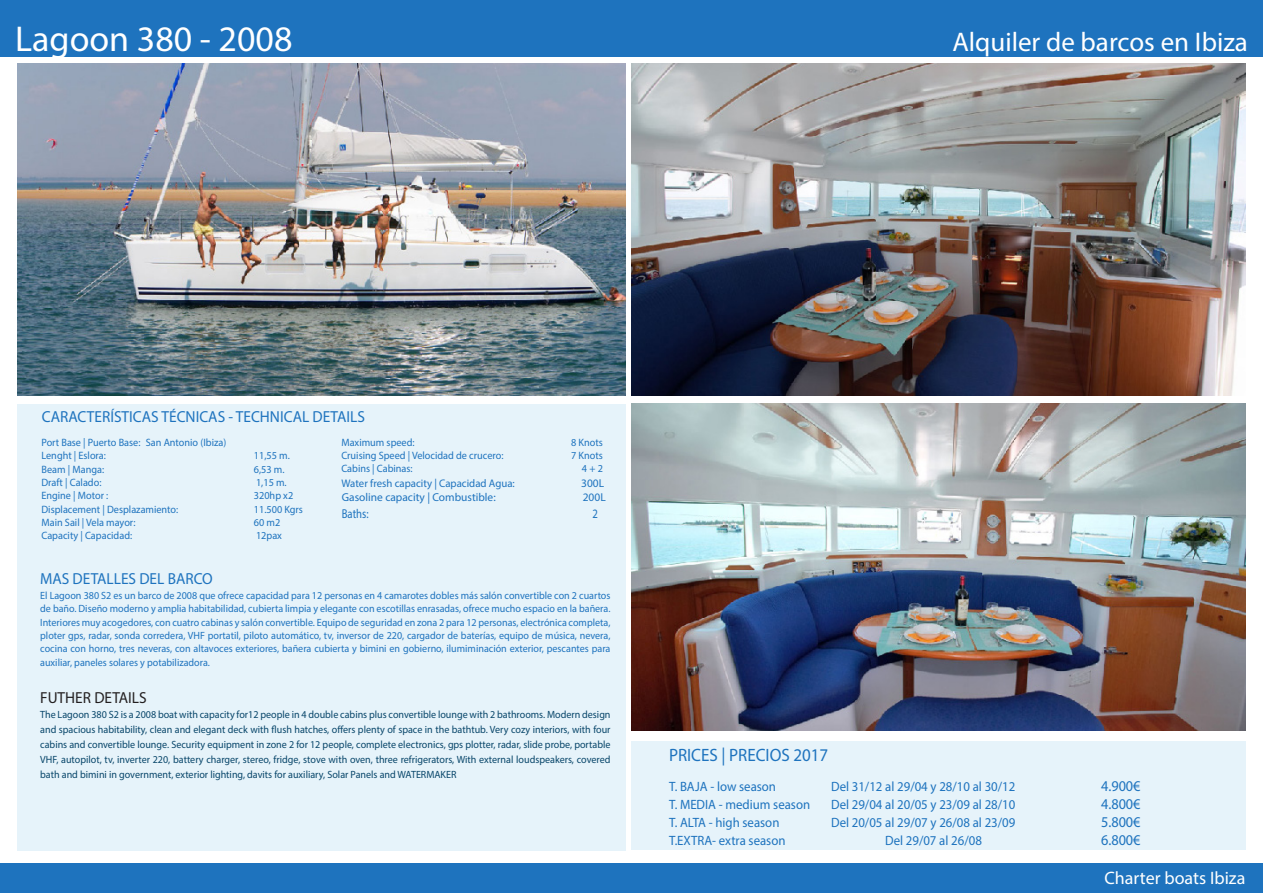
<style>
.page{position:relative;width:1263px;height:893px;background:#fff}
.page>*{position:absolute;margin:0;border:0;box-sizing:border-box;transform-origin:0 0}
.t1{font:36px "Myriad Pro";color:#fff}
.t2{font:27px "Myriad Pro";color:#fff}
.t3{font:18px "Myriad Pro";color:#fff}
.t4{font:17.85px "Myriad Pro";color:#1e73be;scale:.95 1}
.t5{font:16.05px "Myriad Pro";color:#1e73be;scale:.96 1}
.t6{font:16.05px "Myriad Pro";color:#231f20;scale:.96 1}
.t7{font:15px "Myriad Pro";color:#1e73be;scale:.95 1}
.t8{font:13.5px "Myriad Pro";color:#1e73be;scale:.95 1}
.t9{font:12.9px "Myriad Pro";color:#1e73be;scale:.83 1}
.t10{font:11.4px "Myriad Pro";color:#1e73be}
.t11{font:11.1px "Myriad Pro";color:#1e73be}
.t12{font:10.65px "Myriad Pro";color:#1e73be;scale:.96 1}
.t13{font:10.5px/13.4px "Myriad Pro";color:#1e73be;text-align:justify;scale:.96 1}
.t14{font:10.5px/15px "Myriad Pro";color:#08466a;text-align:justify;scale:.96 1}
</style>
<div class="page">
<div style="left:631px;top:741px;width:615px;height:108px;background:#e6f3fa"></div>
<div style="left:17px;top:404px;width:608px;height:446px;background:#e6f3fa"></div>
<div style="left:0;top:0;width:1263px;height:56px;background:#1e73be"></div>
<img style="left:17px;top:64px;width:609px;height:331px">
<div style="left:0;top:864px;width:1263px;height:29px;background:#1e73be"></div>
<img style="left:631px;top:64px;width:615px;height:331px">
<img style="left:631px;top:404px;width:615px;height:326px">
<p class="t1" style="left:15px;top:16px;width:279px">Lagoon 380 - 2008</p>
<p class="t2" style="left:952px;top:25px;width:297px">Alquiler de barcos en Ibiza</p>
<p class="t5" style="left:42px;top:407px;width:338px">CARACTERÍSTICAS TÉCNICAS - TECHNICAL DETAILS</p>
<p class="t12" style="left:41px;top:436px;width:194px">Port Base | Puerto Base: San Antonio (Ibiza)</p>
<p class="t12" style="left:41px;top:449px;width:69px">Lenght | Eslora:</p>
<p class="t12" style="left:254px;top:449px;width:39px">11,55 m.</p>
<p class="t12" style="left:41px;top:462px;width:67px">Beam | Manga:</p>
<p class="t12" style="left:254px;top:462px;width:33px">6,53 m.</p>
<p class="t12" style="left:41px;top:476px;width:64px">Draft | Calado:</p>
<p class="t12" style="left:256px;top:476px;width:33px">1,15 m.</p>
<p class="t12" style="left:41px;top:489px;width:71px">Engine | Motor :</p>
<p class="t12" style="left:254px;top:489px;width:43px">320hp x2</p>
<p class="t12" style="left:41px;top:502px;width:144px">Displacement | Desplazamiento:</p>
<p class="t12" style="left:254px;top:502px;width:53px">11.500 Kgrs</p>
<p class="t12" style="left:41px;top:516px;width:99px">Main Sail | Vela mayor:</p>
<p class="t12" style="left:254px;top:516px;width:29px">60 m2</p>
<p class="t12" style="left:41px;top:529px;width:96px">Capacity | Capacidad:</p>
<p class="t12" style="left:256px;top:529px;width:29px">12pax</p>
<p class="t12" style="left:341px;top:435px;width:78px">Maximum speed:</p>
<p class="t12" style="left:571px;top:435px;width:35px">8 Knots</p>
<p class="t12" style="left:341px;top:449px;width:170px">Cruising Speed | Velocidad de crucero:</p>
<p class="t12" style="left:571px;top:449px;width:35px">7 Knots</p>
<p class="t12" style="left:341px;top:462px;width:76px">Cabins | Cabinas:</p>
<p class="t12" style="left:582px;top:462px;width:23px">4 + 2</p>
<p class="t11" style="left:342px;top:476px;width:175px">Water fresh capacity | Capacidad Agua:</p>
<p class="t10" style="left:581px;top:476px;width:24px">300L</p>
<p class="t10" style="left:342px;top:490px;width:155px">Gasoline capacity | Combustible:</p>
<p class="t10" style="left:583px;top:490px;width:24px">200L</p>
<p class="t9" style="left:342px;top:505px;width:34px">Baths:</p>
<p class="t9" style="left:592px;top:505px;width:8px">2</p>
<p class="t5" style="left:40px;top:569px;width:181px">MAS DETALLES DEL BARCO</p>
<p class="t13" style="left:40px;top:588px;width:595px">El Lagoon 380 S2 es un barco de 2008 que ofrece capacidad para 12 personas en 4 camarotes dobles más salón convertible con 2 cuartos de baño. Diseño moderno y amplia habitabilidad, cubierta limpia y elegante con escotillas enrasadas, ofrece mucho espacio en la bañera.<br>Interiores muy acogedores, con cuatro cabinas y salón convertible. Equipo de seguridad en zona 2 para 12 personas, electrónica completa, ploter gps, radar, sonda corredera, VHF portatil, piloto automático, tv, inversor de 220, cargador de baterías, equipo de música, nevera, cocina con horno, tres neveras, con altavoces exteriores, bañera cubierta y bimini en gobierno, ilumiminación exterior, pescantes para auxiliar, paneles solares y potabilizadora.</p>
<p class="t6" style="left:40px;top:688px;width:112px">FUTHER DETAILS</p>
<p class="t14" style="left:40px;top:707px;width:595px">The Lagoon 380 S2 is a 2008 boat with capacity for12 people in 4 double cabins plus convertible lounge with 2 bathrooms. Modern design and spacious habitability, clean and elegant deck with flush hatches, offers plenty of space in the bathtub. Very cozy interiors, with four cabins and convertible lounge. Security equipment in zone 2 for 12 people, complete electronics, gps plotter, radar, slide probe, portable VHF, autopilot, tv, inverter 220, battery charger, stereo, fridge, stove with oven, three refrigerators, With external loudspeakers, covered bath and bimini in government, exterior lighting, davits for auxiliary, Solar Panels and WATERMAKER</p>
<p class="t4" style="left:669px;top:744px;width:169px">PRICES | PRECIOS 2017</p>
<p class="t8" style="left:669px;top:778px;width:114px">T. BAJA - low season</p>
<p class="t8" style="left:831px;top:778px;width:196px">Del 31/12 al 29/04 y 28/10 al 30/12</p>
<p class="t7" style="left:1101px;top:777px;width:43px">4.900€</p>
<p class="t8" style="left:669px;top:796px;width:150px">T. MEDIA - medium season</p>
<p class="t8" style="left:831px;top:796px;width:196px">Del 29/04 al 20/05 y 23/09 al 28/10</p>
<p class="t7" style="left:1101px;top:795px;width:43px">4.800€</p>
<p class="t8" style="left:669px;top:814px;width:118px">T. ALTA - high season</p>
<p class="t8" style="left:831px;top:814px;width:196px">Del 20/05 al 29/07 y 26/08 al 23/09</p>
<p class="t7" style="left:1101px;top:813px;width:43px">5.800€</p>
<p class="t8" style="left:669px;top:832px;width:124px">T.EXTRA- extra season</p>
<p class="t8" style="left:885px;top:832px;width:103px">Del 29/07 al 26/08</p>
<p class="t7" style="left:1101px;top:831px;width:43px">6.800€</p>
<p class="t3" style="left:1104px;top:867px;width:142px">Charter boats Ibiza</p>
</div>
